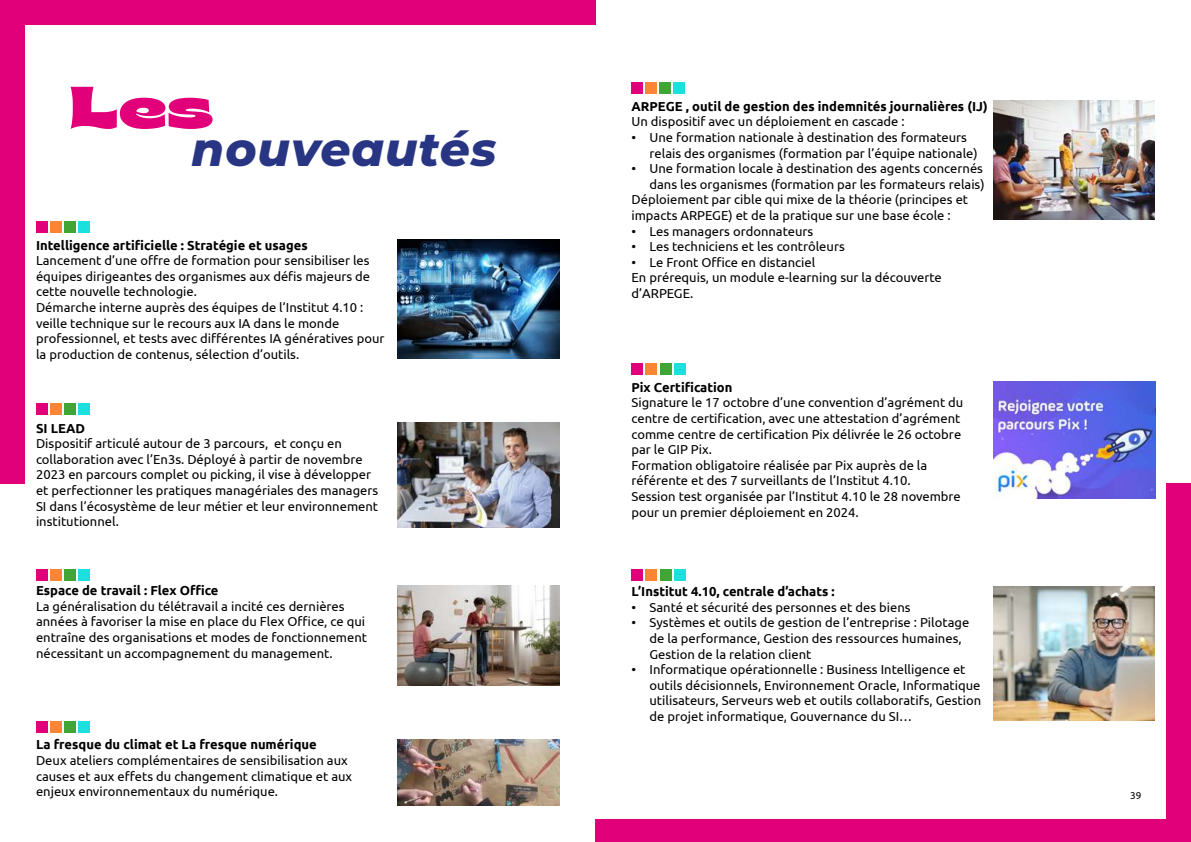
<style>
.page{position:relative;width:1191px;height:842px;background:#fff}
.page>*{position:absolute;margin:0;border:0;box-sizing:border-box;transform-origin:0 0}
.t1{font:900 semi-expanded 59px "Brice";color:#e2007a}
.t2{font:italic 800 47px "Montserrat";letter-spacing:.02em;color:#283583}
.t3{font:13px/15.6px "Ubuntu";color:#000}
.t4{font:700 13px "Ubuntu";color:#000}
.t5{font:10px "Ubuntu";color:#000}
</style>
<div class="page">
<div style="left:0;top:0;width:24px;height:483px;background:#e2007a"></div>
<div style="left:0;top:0;width:595px;height:24px;background:#e2007a"></div>
<div style="left:595px;top:819px;width:596px;height:23px;background:#e2007a"></div>
<div style="left:1166px;top:483px;width:25px;height:343px;background:#e2007a"></div>
<div style="left:36px;top:221px;width:11px;height:11px;background:#e2007a"></div>
<div style="left:50px;top:221px;width:12px;height:11px;background:#fa8534"></div>
<div style="left:64px;top:221px;width:12px;height:11px;background:#3fa535"></div>
<div style="left:79px;top:221px;width:11px;height:11px;background:#1be0dd"></div>
<div style="left:36px;top:403px;width:11px;height:12px;background:#e2007a"></div>
<div style="left:50px;top:403px;width:12px;height:12px;background:#fa8534"></div>
<div style="left:64px;top:403px;width:12px;height:12px;background:#3fa535"></div>
<div style="left:79px;top:403px;width:11px;height:12px;background:#1be0dd"></div>
<div style="left:36px;top:721px;width:11px;height:11px;background:#e2007a"></div>
<div style="left:50px;top:721px;width:12px;height:11px;background:#fa8534"></div>
<div style="left:64px;top:721px;width:12px;height:11px;background:#3fa535"></div>
<div style="left:79px;top:721px;width:11px;height:11px;background:#1be0dd"></div>
<div style="left:36px;top:569px;width:11px;height:11px;background:#e2007a"></div>
<div style="left:50px;top:569px;width:12px;height:11px;background:#fa8534"></div>
<div style="left:64px;top:569px;width:12px;height:11px;background:#3fa535"></div>
<div style="left:79px;top:569px;width:11px;height:11px;background:#1be0dd"></div>
<div style="left:631px;top:363px;width:12px;height:12px;background:#e2007a"></div>
<div style="left:645px;top:363px;width:12px;height:12px;background:#fa8534"></div>
<div style="left:660px;top:363px;width:11px;height:12px;background:#3fa535"></div>
<div style="left:674px;top:363px;width:11px;height:12px;background:#1be0dd"></div>
<div style="left:631px;top:83px;width:11px;height:11px;background:#e2007a"></div>
<div style="left:645px;top:83px;width:12px;height:11px;background:#fa8534"></div>
<div style="left:659px;top:83px;width:12px;height:11px;background:#3fa535"></div>
<div style="left:674px;top:83px;width:11px;height:11px;background:#1be0dd"></div>
<div style="left:631px;top:569px;width:12px;height:11px;background:#e2007a"></div>
<div style="left:645px;top:569px;width:12px;height:11px;background:#fa8534"></div>
<div style="left:660px;top:569px;width:11px;height:11px;background:#3fa535"></div>
<div style="left:674px;top:569px;width:11px;height:11px;background:#1be0dd"></div>
<img style="left:398px;top:240px;width:161px;height:119px">
<img style="left:398px;top:422px;width:161px;height:105px">
<img style="left:398px;top:585px;width:161px;height:101px">
<img style="left:398px;top:739px;width:161px;height:67px">
<img style="left:993px;top:382px;width:162px;height:117px">
<img style="left:993px;top:101px;width:162px;height:119px">
<img style="left:993px;top:586px;width:162px;height:134px">
<h1 class="t1" style="left:68px;top:80px;width:146px">Les</h1>
<h2 class="t2" style="left:191px;top:115px;width:306px">nouveautés</h2>
<p class="t4" style="left:36px;top:237px;width:273px">Intelligence artificielle : Stratégie et usages</p>
<p class="t3" style="left:36px;top:252px;width:350px">Lancement d’une offre de formation pour sensibiliser les équipes dirigeantes des organismes aux défis majeurs de cette nouvelle technologie.<br>Démarche interne auprès des équipes de l’Institut 4.10 : veille technique sur le recours aux IA dans le monde professionnel, et tests avec différentes IA génératives pour la production de contenus, sélection d’outils.</p>
<p class="t4" style="left:36px;top:420px;width:50px">SI LEAD</p>
<p class="t3" style="left:36px;top:435px;width:344px">Dispositif articulé autour de 3 parcours, et conçu en collaboration avec l’En3s. Déployé à partir de novembre 2023 en parcours complet ou picking, il vise à développer et perfectionner les pratiques managériales des managers SI dans l’écosystème de leur métier et leur environnement institutionnel.</p>
<p class="t4" style="left:36px;top:583px;width:184px">Espace de travail : Flex Office</p>
<p class="t3" style="left:36px;top:598px;width:333px">La généralisation du télétravail a incité ces dernières années à favoriser la mise en place du Flex Office, ce qui entraîne des organisations et modes de fonctionnement nécessitant un accompagnement du management.</p>
<p class="t4" style="left:36px;top:737px;width:282px">La fresque du climat et La fresque numérique</p>
<p class="t3" style="left:36px;top:752px;width:318px">Deux ateliers complémentaires de sensibilisation aux causes et aux effets du changement climatique et aux enjeux environnementaux du numérique.</p>
<p class="t4" style="left:631px;top:98px;width:358px">ARPEGE , outil de gestion des indemnités journalières (IJ)</p>
<p class="t3" style="left:631px;top:113px;width:275px">Un dispositif avec un déploiement en cascade :</p>
<p class="t3" style="left:649px;top:129px;width:330px;text-indent:-18px">• Une formation nationale à destination des formateurs relais des organismes (formation par l’équipe nationale)</p>
<p class="t3" style="left:631px;top:160px;width:353px">• Une formation locale à destination des agents concernés</p>
<p class="t3" style="left:649px;top:176px;width:336px">dans les organismes (formation par les formateurs relais)</p>
<p class="t3" style="left:631px;top:191px;width:338px">Déploiement par cible qui mixe de la théorie (principes et</p>
<p class="t3" style="left:631px;top:207px;width:321px">impacts ARPEGE) et de la pratique sur une base école :</p>
<p class="t3" style="left:631px;top:223px;width:183px">• Les managers ordonnateurs</p>
<p class="t3" style="left:631px;top:238px;width:215px">• Les techniciens et les contrôleurs</p>
<p class="t3" style="left:631px;top:254px;width:312px">• Le Front Office en distanciel<br>En prérequis, un module e-learning sur la découverte d’ARPEGE.</p>
<p class="t4" style="left:631px;top:379px;width:102px">Pix Certification</p>
<p class="t3" style="left:631px;top:394px;width:333px">Signature le 17 octobre d’une convention d’agrément du centre de certification, avec une attestation d’agrément comme centre de certification Pix délivrée le 26 octobre par le GIP Pix.<br>Formation obligatoire réalisée par Pix auprès de la référente et des 7 surveillants de l’Institut 4.10.<br>Session test organisée par l’Institut 4.10 le 28 novembre pour un premier déploiement en 2024.</p>
<p class="t4" style="left:631px;top:584px;width:205px">L’Institut 4.10, centrale d’achats :</p>
<p class="t3" style="left:631px;top:599px;width:281px">• Santé et sécurité des personnes et des biens</p>
<p class="t3" style="left:649px;top:614px;width:321px;text-indent:-18px">• Systèmes et outils de gestion de l’entreprise : Pilotage de la performance, Gestion des ressources humaines,<br>Gestion de la relation client</p>
<p class="t3" style="left:649px;top:661px;width:333px;text-indent:-18px">• Informatique opérationnelle : Business Intelligence et outils décisionnels, Environnement Oracle, Informatique utilisateurs, Serveurs web et outils collaboratifs, Gestion de projet informatique, Gouvernance du SI…</p>
<p class="t5" style="left:1130px;top:789px;width:13px">39</p>
</div>
